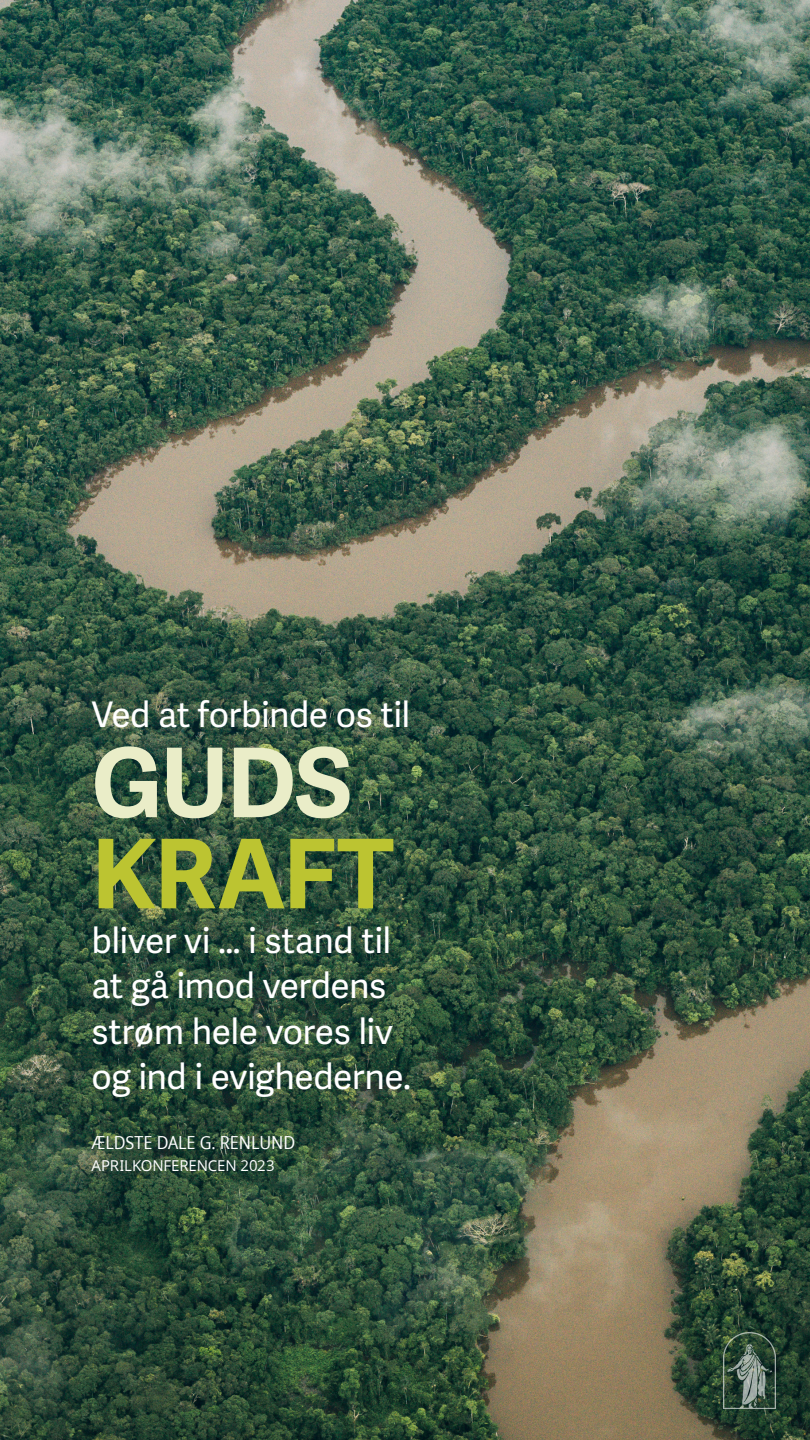
<style>
.page{position:relative;width:810px;height:1440px;background:#fff}
.page>*{position:absolute;margin:0;border:0;box-sizing:border-box;transform-origin:0 0}
.Pull_Quote_Renlund{font:700 96.07px/91.1px "Helamlds Lat";letter-spacing:-.02em;color:#bcc431}
.Pull_Quote_Renlund-2{font:35.25px/45.1px "Helamlds Lat";letter-spacing:-.015em;color:#fff}
.Side_QT_Citation_Ren{font:18px "Dots Solid Condlds Lat";color:#fff}
.Side_QT_Citation_Ren-2{font:15px "Dots Solidlds Lat";letter-spacing:-.01em;color:#fff}
.s1{color:#eaedc8}
</style>
<div class="page">
<img style="left:0;top:0;width:810px;height:1440px">
<img style="left:724px;top:1333px;width:51px;height:75px">
<p class="Pull_Quote_Renlund-2" style="left:92px;top:692px;width:320px">Ved at forbinde os til</p>
<p class="Pull_Quote_Renlund" style="left:92px;top:736px;width:304px"><span class="s1">GUDS<br></span>KRAFT</p>
<p class="Pull_Quote_Renlund-2" style="left:92px;top:918px;width:321px">bliver vi … i stand til at gå imod verdens strøm hele vores liv og ind i evighederne.</p>
<p class="Side_QT_Citation_Ren" style="left:92px;top:1130px;width:205px">ÆLDSTE DALE G. RENLUND</p>
<p class="Side_QT_Citation_Ren-2" style="left:92px;top:1155px;width:185px">APRILKONFERENCEN 2023</p>
</div>
